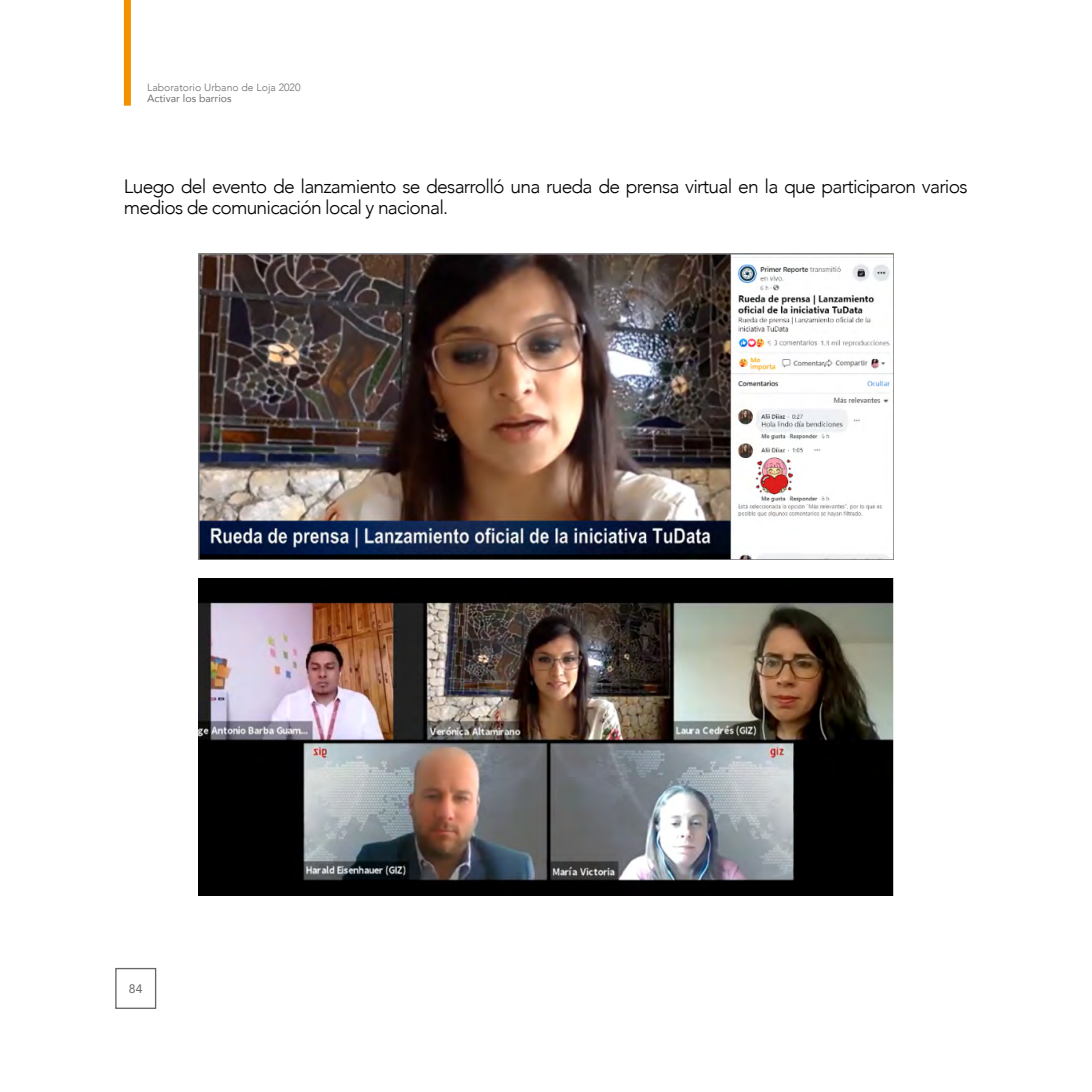
<style>
.page{position:relative;width:1092px;height:1092px;background:#fff}
.page>*{position:absolute;margin:0;border:0;box-sizing:border-box;transform-origin:0 0}
.t1{font:300 19.25px/21px "Avenir";letter-spacing:-.04em;color:#000}
.t2{font:12.25px "Avenir LT Std";color:#666}
.t3{font:300 10.5px "Avenir";color:#706f6f}
.t4{font:10.5px "Avenir";color:#706f6f}
</style>
<div class="page">
<div style="left:124px;top:0;width:7px;height:106px;background:#f39200"></div>
<div style="left:115px;top:967px;width:41px;height:41px;border:1px solid #666"></div>
<img style="left:198px;top:253px;width:695px;height:306px">
<img style="left:198px;top:578px;width:695px;height:317px">
<p class="t3" style="left:147px;top:81px;width:155px">Laboratorio Urbano de Loja 2020</p>
<p class="t4" style="left:147px;top:90px;width:86px">Activar los barrios</p>
<p class="t1" style="left:124px;top:176px;width:845px">Luego del evento de lanzamiento se desarrolló una rueda de prensa virtual en la que participaron varios medios de comunicación local y nacional.</p>
<p class="t2" style="left:129px;top:981px;width:15px">84</p>
</div>
